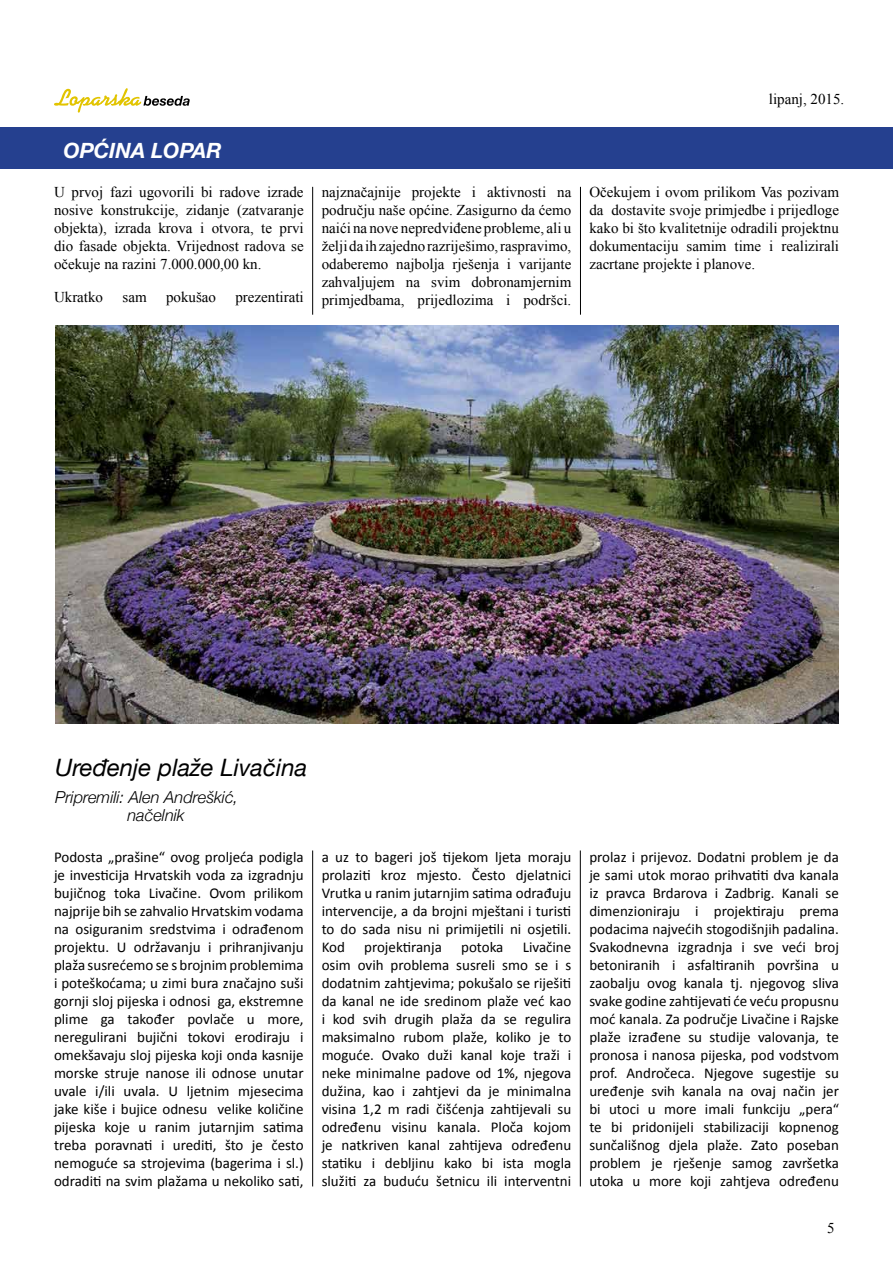
<style>
.page{position:relative;width:893px;height:1263px;background:#fff}
.page>*{position:absolute;margin:0;border:0;box-sizing:border-box;transform-origin:0 0}
.t1{font:italic 24px "Helvetica Neue";color:#000}
.t2{font:italic 700 21px "Helvetica Neue";color:#fff}
.t3{font:italic 300 16.5px/18.1px "Helvetica Neue";color:#000}
.t4{font:15px/18px "Calibri";color:#000;text-align:justify}
.t5{font:15px/18px "Times New Roman";color:#000;text-align:justify}
</style>
<div class="page">
<hr style="left:312px;top:850px;width:1px;height:336px;background:#000">
<hr style="left:580px;top:850px;width:1px;height:336px;background:#000">
<hr style="left:312px;top:187px;width:1px;height:128px;background:#000">
<img style="left:55px;top:325px;width:784px;height:399px">
<hr style="left:580px;top:187px;width:1px;height:128px;background:#000">
<svg style="left:54px;top:88px;width:136px;height:25px"></svg>
<div style="left:0;top:128px;width:893px;height:41px;background:#25408f"></div>
<h2 class="t2" style="left:63px;top:134px;width:160px">OPĆINA LOPAR</h2>
<p class="t5" style="left:54px;top:183px;width:251px">U prvoj fazi ugovorili bi radove izrade nosive konstrukcije, zidanje (zatvaranje objekta), izrada krova i otvora, te prvi dio fasade objekta. Vrijednost radova se očekuje na razini 7.000.000,00 kn.</p>
<p class="t5" style="left:54px;top:288px;width:51px">Ukratko</p>
<p class="t5" style="left:123px;top:288px;width:26px">sam</p>
<p class="t5" style="left:166px;top:288px;width:51px">pokušao</p>
<p class="t5" style="left:235px;top:288px;width:70px">prezentirati</p>
<p class="t5" style="left:769px;top:90px;width:77px">lipanj, 2015.</p>
<p class="t5" style="left:322px;top:183px;width:251px">najznačajnije projekte i aktivnosti na području naše općine. Zasigurno da ćemo naići na nove nepredviđene probleme, ali u želji da ih zajedno razriješimo, raspravimo, odaberemo najbolja rješenja i varijante zahvaljujem na svim dobronamjernim primjedbama, prijedlozima i podršci.</p>
<p class="t5" style="left:589px;top:183px;width:251px">Očekujem i ovom prilikom Vas pozivam da dostavite svoje primjedbe i prijedloge kako bi što kvalitetnije odradili projektnu dokumentaciju samim time i realizirali zacrtane projekte i planove.</p>
<h1 class="t1" style="left:55px;top:748px;width:254px">Uređenje plaže Livačina</h1>
<p class="t3" style="left:127px;top:787px;width:112px;text-indent:-72px">Pripremili: Alen Andreškić, načelnik</p>
<p class="t4" style="left:54px;top:848px;width:251px">Podosta „prašine“ ovog proljeća podigla je investicija Hrvatskih voda za izgradnju bujičnog toka Livačine. Ovom prilikom najprije bih se zahvalio Hrvatskim vodama na osiguranim sredstvima i odrađenom projektu. U održavanju i prihranjivanju plaža susrećemo se s brojnim problemima i poteškoćama; u zimi bura značajno suši gornji sloj pijeska i odnosi ga, ekstremne plime ga također povlače u more, neregulirani bujični tokovi erodiraju i omekšavaju sloj pijeska koji onda kasnije morske struje nanose ili odnose unutar uvale i/ili uvala. U ljetnim mjesecima jake kiše i bujice odnesu velike količine pijeska koje u ranim jutarnjim satima treba poravnati i urediti, što je često nemoguće sa strojevima (bagerima i sl.) odraditi na svim plažama u nekoliko sati,</p>
<p class="t4" style="left:322px;top:848px;width:251px">a uz to bageri još tijekom ljeta moraju prolaziti kroz mjesto. Često djelatnici Vrutka u ranim jutarnjim satima odrađuju intervencije, a da brojni mještani i turisti to do sada nisu ni primijetili ni osjetili.<br>Kod</p>
<p class="t4" style="left:322px;top:938px;width:251px;text-indent:201px">Livačine osim ovih problema susreli smo se i s dodatnim zahtjevima; pokušalo se riješiti da kanal ne ide sredinom plaže već kao i kod svih drugih plaža da se regulira maksimalno rubom plaže, koliko je to moguće. Ovako duži kanal koje traži i neke minimalne padove od 1%, njegova dužina, kao i zahtjevi da je minimalna visina 1,2 m radi čišćenja zahtijevali su određenu visinu kanala. Ploča kojom je natkriven kanal zahtijeva određenu statiku i debljinu kako bi ista mogla služiti za buduću šetnicu ili interventni</p>
<p class="t4" style="left:364px;top:938px;width:79px">projektiranja</p>
<p class="t4" style="left:461px;top:938px;width:44px">potoka</p>
<p class="t4" style="left:589px;top:848px;width:251px">prolaz i prijevoz. Dodatni problem je da je sami utok morao prihvatiti dva kanala iz pravca Brdarova i Zadbrig. Kanali se dimenzioniraju i projektiraju prema podacima najvećih stogodišnjih padalina.<br>Svakodnevna izgradnja i sve veći broj betoniranih i asfaltiranih površina u zaobalju ovog kanala tj. njegovog sliva svake godine zahtijevati će veću propusnu moć kanala. Za područje Livačine i Rajske plaže izrađene su studije valovanja, te pronosa i nanosa pijeska, pod vodstvom prof. Andročeca. Njegove sugestije su uređenje svih kanala na ovaj način jer bi utoci u more imali funkciju „pera“ te bi pridonijeli stabilizaciji kopnenog sunčališnog djela plaže. Zato poseban problem je rješenje samog završetka utoka u more koji zahtjeva određenu</p>
<p class="t5" style="left:827px;top:1219px;width:9px">5</p>
</div>
